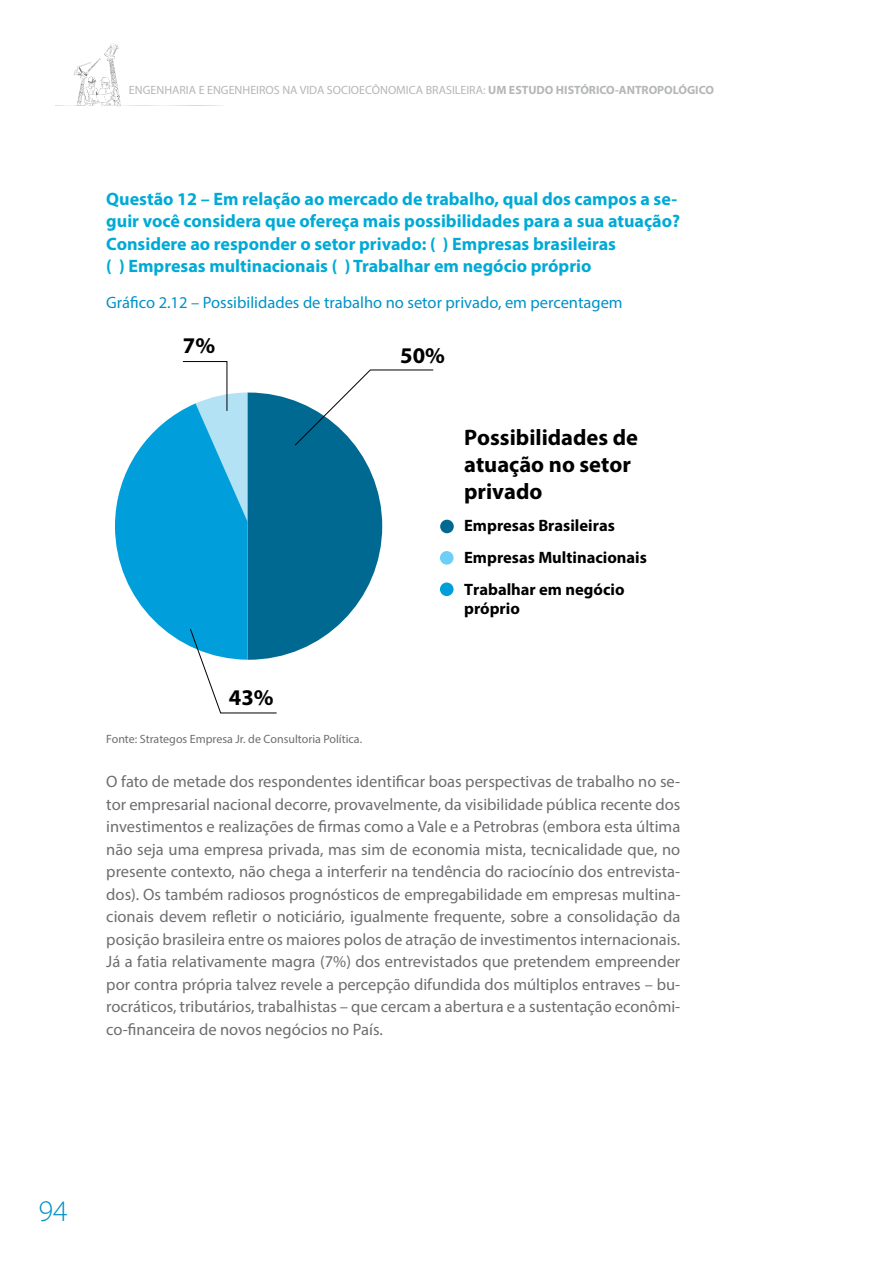
<style>
.page{position:relative;width:893px;height:1263px;background:#fff}
.page>*{position:absolute;margin:0;border:0;box-sizing:border-box;transform-origin:0 0}
.t1{font:300 30px "Myriad Pro";color:#0092c8}
.t2{font:700 22.5px/27px "Myriad Pro";color:#000}
.t3{font:700 18px/22.5px "Myriad Pro";color:#00aad6}
.t4{font:16.5px/22.5px "Myriad Pro";color:#6d6e71;text-align:justify}
.t5{font:700 16.5px/31.8px "Myriad Pro";color:#000}
.t6{font:16.5px "Myriad Pro";color:#0092c8}
.t7{font:12px "Myriad Pro";color:#b4b6b8}
.t8{font:12px "Myriad Pro";color:#6d6e71}
.s1{font-weight:700}
</style>
<div class="page">
<svg style="left:55px;top:44px;width:168px;height:63px"></svg>
<div style="left:440px;top:520px;width:14px;height:13px;background:#006991;border-radius:50%"></div>
<div style="left:440px;top:551px;width:14px;height:14px;background:#6dcff6;border-radius:50%"></div>
<div style="left:440px;top:582px;width:14px;height:14px;background:#009fdb;border-radius:50%"></div>
<svg style="left:115px;top:361px;width:319px;height:353px"></svg>
<p class="t7" style="left:129px;top:83px;width:587px">ENGENHARIA E ENGENHEIROS NA VIDA SOCIOECÔNOMICA BRASILEIRA: <span class="s1">UM ESTUDO HISTÓRICO-ANTROPOLÓGICO</span></p>
<p class="t3" style="left:106px;top:187px;width:575px">Questão 12 – Em relação ao mercado de trabalho, qual dos campos a se&shy;guir você considera que ofereça mais possibilidades para a sua atuação?<br>Considere ao responder o setor privado: ( ) Empresas brasileiras<br>( ) Empresas multinacionais ( ) Trabalhar em negócio próprio</p>
<p class="t6" style="left:106px;top:292px;width:518px">Gráfico 2.12 – Possibilidades de trabalho no setor privado, em percentagem</p>
<h2 class="t2" style="left:183px;top:331px;width:34px">7%</h2>
<h2 class="t2" style="left:229px;top:683px;width:46px">43%</h2>
<h2 class="t2" style="left:400px;top:341px;width:46px">50%</h2>
<h2 class="t2" style="left:464px;top:423px;width:175px">Possibilidades de atuação no setor privado</h2>
<p class="t5" style="left:464px;top:509px;width:184px">Empresas Brasileiras<br>Empresas Multinacionais<br>Trabalhar em negócio</p>
<p class="t5" style="left:464px;top:592px;width:57px">próprio</p>
<p class="t8" style="left:106px;top:732px;width:257px">Fonte: Strategos Empresa Jr. de Consultoria Política.</p>
<p class="t4" style="left:106px;top:770px;width:576px">O fato de metade dos respondentes identificar boas perspectivas de trabalho no se&shy;tor empresarial nacional decorre, provavelmente, da visibilidade pública recente dos investimentos e realizações de firmas como a Vale e a Petrobras (embora esta última não seja uma empresa privada, mas sim de economia mista, tecnicalidade que, no presente contexto, não chega a interferir na tendência do raciocínio dos entrevista&shy;dos). Os também radiosos prognósticos de empregabilidade em empresas multina&shy;cionais devem refletir o noticiário, igualmente frequente, sobre a consolidação da posição brasileira entre os maiores polos de atração de investimentos internacionais.<br>Já a fatia relativamente magra (7%) dos entrevistados que pretendem empreender por contra própria talvez revele a percepção difundida dos múltiplos entraves – bu&shy;rocráticos, tributários, trabalhistas – que cercam a abertura e a sustentação econômi&shy;co-financeira de novos negócios no País.</p>
<h1 class="t1" style="left:39px;top:1193px;width:31px">94</h1>
</div>
